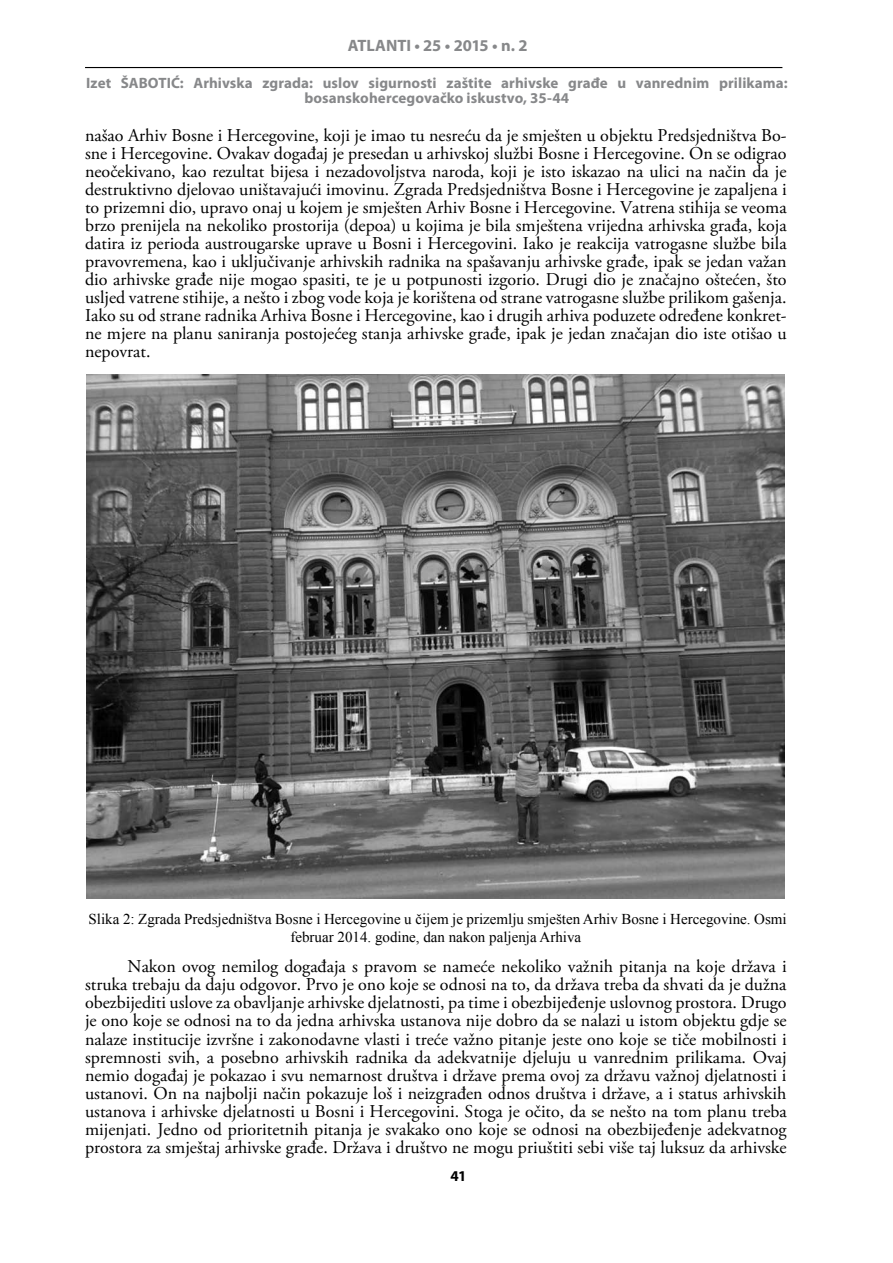
<style>
.page{position:relative;width:893px;height:1263px;background:#fff}
.page>*{position:absolute;margin:0;border:0;box-sizing:border-box;transform-origin:0 0}
.t1{font:18px/18px "Adobe Garamond Pro";color:#000;text-align:justify}
.t2{font:700 16.5px "Myriad Pro";letter-spacing:-.005em;color:#87888a}
.t3{font:15px/18px "Times New Roman";color:#000;text-align:center}
.t4{font:700 15px/15px "Myriad Pro";letter-spacing:.005em;color:#87888a;text-align:center}
.t5{font:700 15px "Myriad Pro";color:#000}
</style>
<div class="page">
<hr style="left:85px;top:67px;width:697px;height:1px;background:#000">
<img style="left:87px;top:375px;width:698px;height:523px">
<p class="t2" style="left:348px;top:35px;width:181px">ATLANTI • 25 • 2015 • n. 2</p>
<p class="t4" style="left:86px;top:75px;width:703px">Izet ŠABOTIĆ: Arhivska zgrada: uslov sigurnosti zaštite arhivske građe u vanrednim prilikama: bosanskohercegovačko iskustvo, 35-44</p>
<p class="t1" style="left:85px;top:127px;width:703px">našao Arhiv Bosne i Hercegovine, koji je imao tu nesreću da je smješten u objektu Predsjedništva Bo&shy;sne i Hercegovine. Ovakav događaj je presedan u arhivskoj službi Bosne i Hercegovine. On se odigrao neočekivano, kao rezultat bijesa i nezadovoljstva naroda, koji je isto iskazao na ulici na način da je destruktivno djelovao uništavajući imovinu. Zgrada Predsjedništva Bosne i Hercegovine je zapaljena i to prizemni dio, upravo onaj u kojem je smješten Arhiv Bosne i Hercegovine. Vatrena stihija se veoma brzo prenijela na nekoliko prostorija (depoa) u kojima je bila smještena vrijedna arhivska građa, koja datira iz perioda austrougarske uprave u Bosni i Hercegovini. Iako je reakcija vatrogasne službe bila pravovremena, kao i uključivanje arhivskih radnika na spašavanju arhivske građe, ipak se jedan važan dio arhivske građe nije mogao spasiti, te je u potpunosti izgorio. Drugi dio je značajno oštećen, što usljed vatrene stihije, a nešto i zbog vode koja je korištena od strane vatrogasne službe prilikom gašenja.<br>Iako su od strane radnika Arhiva Bosne i Hercegovine, kao i drugih arhiva poduzete određene konkret&shy;ne mjere na planu saniranja postojećeg stanja arhivske građe, ipak je jedan značajan dio iste otišao u nepovrat.</p>
<p class="t3" style="left:89px;top:909px;width:700px">Slika 2: Zgrada Predsjedništva Bosne i Hercegovine u čijem je prizemlju smješten Arhiv Bosne i Hercegovine. Osmi februar 2014. godine, dan nakon paljenja Arhiva</p>
<p class="t1" style="left:85px;top:958px;width:703px;text-indent:43px">Nakon ovog nemilog događaja s pravom se nameće nekoliko važnih pitanja na koje država i struka trebaju da daju odgovor. Prvo je ono koje se odnosi na to, da država treba da shvati da je dužna obezbijediti uslove za obavljanje arhivske djelatnosti, pa time i obezbijeđenje uslovnog prostora. Drugo je ono koje se odnosi na to da jedna arhivska ustanova nije dobro da se nalazi u istom objektu gdje se nalaze institucije izvršne i zakonodavne vlasti i treće važno pitanje jeste ono koje se tiče mobilnosti i spremnosti svih, a posebno arhivskih radnika da adekvatnije djeluju u vanrednim prilikama. Ovaj nemio događaj je pokazao i svu nemarnost društva i države prema ovoj za državu važnoj djelatnosti i ustanovi. On na najbolji način pokazuje loš i neizgrađen odnos društva i države, a i status arhivskih ustanova i arhivske djelatnosti u Bosni i Hercegovini. Stoga je očito, da se nešto na tom planu treba mijenjati. Jedno od prioritetnih pitanja je svakako ono koje se odnosi na obezbijeđenje adekvatnog prostora za smještaj arhivske građe. Država i društvo ne mogu priuštiti sebi više taj luksuz da arhivske</p>
<p class="t5" style="left:450px;top:1166px;width:17px">41</p>
</div>
